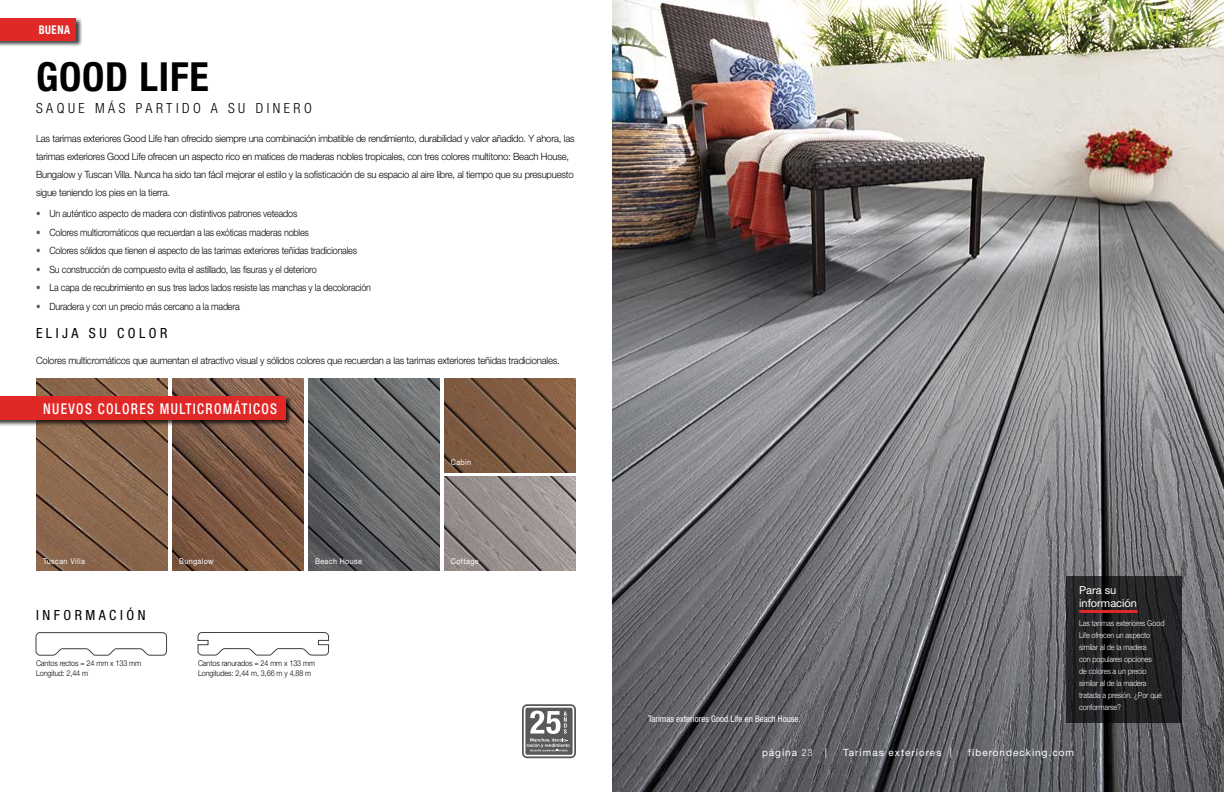
<style>
.page{position:relative;width:1224px;height:792px;background:#fff}
.page>*{position:absolute;margin:0;border:0;box-sizing:border-box;transform-origin:0 0}
.t1{font:700 condensed 40.1px "Helvetica Neue LT Std";letter-spacing:.02em;color:#000}
.t2{font:500 condensed 14.8px "Helvetica Neue LT Std";letter-spacing:.1em;color:#fff;scale:.9 1}
.t3{font:300 condensed 14px "Helvetica Neue LT Std";letter-spacing:.25em;color:#000}
.t4{font:condensed 14px "Helvetica Neue LT Std";letter-spacing:.25em;color:#000}
.t5{font:700 condensed 12px "Helvetica Neue LT Std";letter-spacing:.05em;color:#fff;scale:.9 1}
.t6{font:11px/13.2px "Helvetica Neue LT Std";color:#fff}
.t7{font:300 10px/18px "Helvetica Neue LT Std";letter-spacing:-.02em;color:#000;scale:.95 1}
.t8{font:300 10px "Helvetica Neue LT Std";letter-spacing:-.02em;color:#000;scale:.9 1}
.t9{font:10px "Helvetica Neue LT Std";letter-spacing:.1em;color:#fff}
.t10{font:condensed 9px "Helvetica Neue LT Std";color:#fff}
.t11{font:300 8px/12px "Helvetica Neue LT Std";letter-spacing:-.01em;color:#fff;scale:.9 1}
.t12{font:300 8px/10px "Helvetica Neue LT Std";letter-spacing:-.01em;color:#000;scale:.9 1}
.t13{font:8px "Helvetica Neue LT Std";letter-spacing:.05em;color:#fff;scale:.9 1}
.s1{color:#58595b}
.s2{font-weight:300;font-stretch:condensed}
</style>
<div class="page">
<svg style="left:35px;top:632px;width:132px;height:24px"></svg>
<svg style="left:197px;top:632px;width:132px;height:24px"></svg>
<div style="left:0;top:18px;width:82px;height:29px;background:#000;opacity:.75"></div>
<div style="left:0;top:18px;width:76px;height:22px;background:#e02827"></div>
<img style="left:36px;top:378px;width:131px;height:193px">
<img style="left:445px;top:477px;width:131px;height:94px">
<img style="left:445px;top:378px;width:131px;height:94px">
<img style="left:612px;top:0;width:612px;height:792px">
<svg style="left:1066px;top:576px;width:116px;height:146px;fill:#242527"></svg>
<img style="left:309px;top:378px;width:131px;height:193px">
<img style="left:172px;top:378px;width:131px;height:193px">
<div style="left:0;top:396px;width:292px;height:31px;background:#000;opacity:.75"></div>
<div style="left:0;top:396px;width:285px;height:24px;background:#e02827"></div>
<svg style="left:522px;top:704px;width:54px;height:54px"></svg>
<svg style="left:524px;top:706px;width:50px;height:50px"></svg>
<div style="left:525px;top:708px;width:48px;height:47px;background:#58595b;border-radius:2px"></div>
<svg style="left:527px;top:711px;width:43px;height:40px"></svg>
<hr style="left:1079px;top:610px;width:59px;height:3px;background:#e02827">
<p class="t5" style="left:39px;top:22px;width:36px">BUENA</p>
<h1 class="t1" style="left:36px;top:52px;width:174px">GOOD LIFE</h1>
<h3 class="t3" style="left:36px;top:100px;width:277px">SAQUE MÁS PARTIDO A SU DINERO</h3>
<p class="t7" style="left:36px;top:129px;width:569px">Las tarimas exteriores Good Life han ofrecido siempre una combinación imbatible de rendimiento, durabilidad y valor añadido. Y ahora, las tarimas exteriores Good Life ofrecen un aspecto rico en matices de maderas nobles tropicales, con tres colores multitono: Beach House, Bungalow y Tuscan Villa. Nunca ha sido tan fácil mejorar el estilo y la sofisticación de su espacio al aire libre, al tiempo que su presupuesto sigue teniendo los pies en la tierra.</p>
<p class="t8" style="left:36px;top:207px;width:292px"><span class="s1">•</span> Un auténtico aspecto de madera con distintivos patrones veteados</p>
<p class="t8" style="left:36px;top:226px;width:305px"><span class="s1">•</span> Colores multicromáticos que recuerdan a las exóticas maderas nobles</p>
<p class="t8" style="left:36px;top:244px;width:358px"><span class="s1">•</span> Colores sólidos que tienen el aspecto de las tarimas exteriores teñidas tradicionales</p>
<p class="t8" style="left:36px;top:263px;width:313px"><span class="s1">•</span> Su construcción de compuesto evita el astillado, las fisuras y el deterioro</p>
<p class="t8" style="left:36px;top:281px;width:374px"><span class="s1">•</span> La capa de recubrimiento en sus tres lados lados resiste las manchas y la decoloración</p>
<p class="t8" style="left:36px;top:300px;width:228px"><span class="s1">•</span> Duradera y con un precio más cercano a la madera</p>
<h3 class="t4" style="left:36px;top:325px;width:133px">ELIJA SU COLOR</h3>
<p class="t7" style="left:36px;top:351px;width:553px">Colores multicromáticos que aumentan el atractivo visual y sólidos colores que recuerdan a las tarimas exteriores teñidas tradicionales.</p>
<h2 class="t2" style="left:43px;top:400px;width:261px">NUEVOS COLORES MULTICROMÁTICOS</h2>
<p class="t13" style="left:43px;top:556px;width:48px">Tuscan Villa</p>
<h3 class="t4" style="left:36px;top:607px;width:111px">INFORMACIÓN</h3>
<p class="t12" style="left:36px;top:658px;width:118px">Cantos rectos = 24 mm x 133 mm<br>Longitud: 2,44 m</p>
<p class="t13" style="left:179px;top:556px;width:40px">Bungalow</p>
<p class="t13" style="left:315px;top:556px;width:54px">Beach House</p>
<p class="t12" style="left:198px;top:658px;width:132px">Cantos ranurados = 24 mm x 133 mm<br>Longitudes: 2,44 m, 3,66 m y 4,88 m</p>
<p class="t13" style="left:451px;top:457px;width:24px">Cabin</p>
<p class="t13" style="left:451px;top:556px;width:32px">Cottage</p>
<p class="t6" style="left:1079px;top:583px;width:59px">Para su información</p>
<p class="t10" style="left:648px;top:714px;width:154px">Tarimas exteriores Good Life en Beach House.</p>
<p class="t11" style="left:1079px;top:617px;width:96px">Las tarimas exteriores Good<br>Life ofrecen un aspecto similar al de la madera<br>con populares opciones<br>de colores a un precio similar al de la madera tratada a presión. ¿Por qué conformarse?</p>
<p class="t9" style="left:762px;top:746px;width:67px">página <span class="s2">23</span> |</p>
<p class="t9" style="left:843px;top:746px;width:110px">Tarimas exteriores |</p>
<p class="t9" style="left:968px;top:746px;width:107px">fiberondecking.com</p>
</div>
